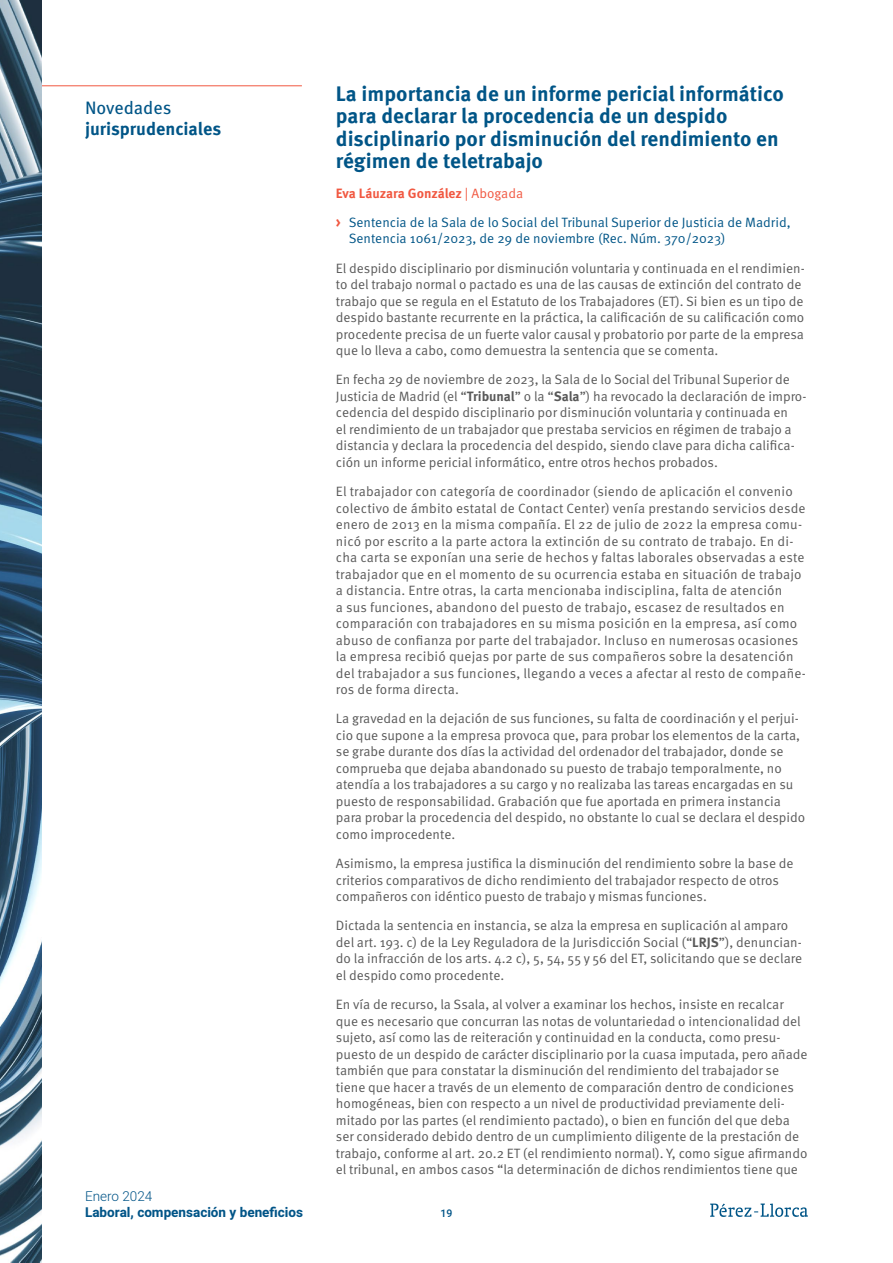
<style>
.page{position:relative;width:893px;height:1263px;background:#fff}
.page>*{position:absolute;margin:0;border:0;box-sizing:border-box;transform-origin:0 0}
.t1{font:700 21px/22.5px "Meta Pro";color:#005587}
.t2{font:700 18px "Meta Pro";letter-spacing:-.005em;color:#005587}
.t3{font:18px "Meta Pro";letter-spacing:-.005em;color:#005587}
.t4{font:13.5px/16.5px "Meta Pro Norm";color:#595959}
.t5{font:13.5px/16.5px "Meta Pro Norm";color:#005587}
.t6{font:700 13.5px "Heebo";color:#005487}
.t7{font:700 13.5px "Meta Pro";color:#f15841}
.t8{font:300 13.5px "Heebo";color:#005487}
.t9{font:500 10.5px "Heebo";color:#005487}
.s1{font-family:"Meta Pro Norm";font-weight:400}
.s2{font-family:"Meta Pro";font-weight:700;font-size:16.5px;color:#f15841}
.s3{font-family:"Meta Pro";font-weight:700}
</style>
<div class="page">
<svg style="left:710px;top:1203px;width:98px;height:14px"></svg>
<hr style="left:41px;top:85px;width:261px;height:1px;background:#f15841">
<img style="left:0;top:0;width:41px;height:1263px">
<h2 class="t3" style="left:85px;top:94px;width:88px">Novedades</h2>
<h2 class="t2" style="left:85px;top:115px;width:138px">jurisprudenciales</h2>
<p class="t8" style="left:85px;top:1186px;width:69px">Enero 2024</p>
<p class="t6" style="left:85px;top:1203px;width:220px">Laboral, compensación y beneficios</p>
<h1 class="t1" style="left:336px;top:81px;width:450px">La importancia de un informe pericial informático para declarar la procedencia de un despido disciplinario por disminución del rendimiento en régimen de teletrabajo</h1>
<p class="t7" style="left:336px;top:182px;width:189px">Eva Láuzara González <span class="s1">| Abogada</span></p>
<p class="t5" style="left:349px;top:213px;width:443px;text-indent:-13px"><span class="s2">›</span> Sentencia de la Sala de lo Social del Tribunal Superior de Justicia de Madrid,<br>Sentencia 1061/2023, de 29 de noviembre (Rec. Núm. 370/2023)</p>
<p class="t4" style="left:336px;top:259px;width:470px">El despido disciplinario por disminución voluntaria y continuada en el rendimien&shy;to del trabajo normal o pactado es una de las causas de extinción del contrato de trabajo que se regula en el Estatuto de los Trabajadores (ET). Si bien es un tipo de despido bastante recurrente en la práctica, la calificación de su calificación como procedente precisa de un fuerte valor causal y probatorio por parte de la empresa que lo lleva a cabo, como demuestra la sentencia que se comenta.</p>
<p class="t4" style="left:336px;top:371px;width:472px">En fecha 29 de noviembre de 2023, la Sala de lo Social del Tribunal Superior de Justicia de Madrid (el “<span class="s3">Tribunal</span>” o la “<span class="s3">Sala</span>”) ha revocado la declaración de impro&shy;cedencia del despido disciplinario por disminución voluntaria y continuada en<br>el rendimiento de un trabajador que prestaba servicios en régimen de trabajo a distancia y declara la procedencia del despido, siendo clave para dicha califica&shy;ción un informe pericial informático, entre otros hechos probados.</p>
<p class="t4" style="left:336px;top:482px;width:471px">El trabajador con categoría de coordinador (siendo de aplicación el convenio colectivo de ámbito estatal de Contact Center) venía prestando servicios desde enero de 2013 en la misma compañía. El 22 de julio de 2022 la empresa comu&shy;nicó por escrito a la parte actora la extinción de su contrato de trabajo. En di&shy;cha carta se exponían una serie de hechos y faltas laborales observadas a este trabajador que en el momento de su ocurrencia estaba en situación de trabajo a distancia. Entre otras, la carta mencionaba indisciplina, falta de atención<br>a sus funciones, abandono del puesto de trabajo, escasez de resultados en comparación con trabajadores en su misma posición en la empresa, así como abuso de confianza por parte del trabajador. Incluso en numerosas ocasiones la empresa recibió quejas por parte de sus compañeros sobre la desatención del trabajador a sus funciones, llegando a veces a afectar al resto de compañe&shy;ros de forma directa.</p>
<p class="t4" style="left:336px;top:710px;width:471px">La gravedad en la dejación de sus funciones, su falta de coordinación y el perjui&shy;cio que supone a la empresa provoca que, para probar los elementos de la carta, se grabe durante dos días la actividad del ordenador del trabajador, donde se comprueba que dejaba abandonado su puesto de trabajo temporalmente, no atendía a los trabajadores a su cargo y no realizaba las tareas encargadas en su puesto de responsabilidad. Grabación que fue aportada en primera instancia para probar la procedencia del despido, no obstante lo cual se declara el despido como improcedente.</p>
<p class="t4" style="left:336px;top:854px;width:459px">Asimismo, la empresa justifica la disminución del rendimiento sobre la base de criterios comparativos de dicho rendimiento del trabajador respecto de otros compañeros con idéntico puesto de trabajo y mismas funciones.</p>
<p class="t4" style="left:336px;top:917px;width:468px">Dictada la sentencia en instancia, se alza la empresa en suplicación al amparo del art. 193. c) de la Ley Reguladora de la Jurisdicción Social (“<span class="s3">LRJS</span>”), denuncian&shy;do la infracción de los arts. 4.2 c), 5, 54, 55 y 56 del ET, solicitando que se declare el despido como procedente.</p>
<p class="t4" style="left:336px;top:995px;width:473px">En vía de recurso, la Ssala, al volver a examinar los hechos, insiste en recalcar que es necesario que concurran las notas de voluntariedad o intencionalidad del sujeto, así como las de reiteración y continuidad en la conducta, como presu&shy;puesto de un despido de carácter disciplinario por la cuasa imputada, pero añade también que para constatar la disminución del rendimiento del trabajador se tiene que hacer a través de un elemento de comparación dentro de condiciones homogéneas, bien con respecto a un nivel de productividad previamente deli&shy;mitado por las partes (el rendimiento pactado), o bien en función del que deba ser considerado debido dentro de un cumplimiento diligente de la prestación de trabajo, conforme al art. 20.2 ET (el rendimiento normal). Y, como sigue afirmando el tribunal, en ambos casos “la determinación de dichos rendimientos tiene que</p>
<p class="t9" style="left:440px;top:1206px;width:13px">19</p>
</div>
